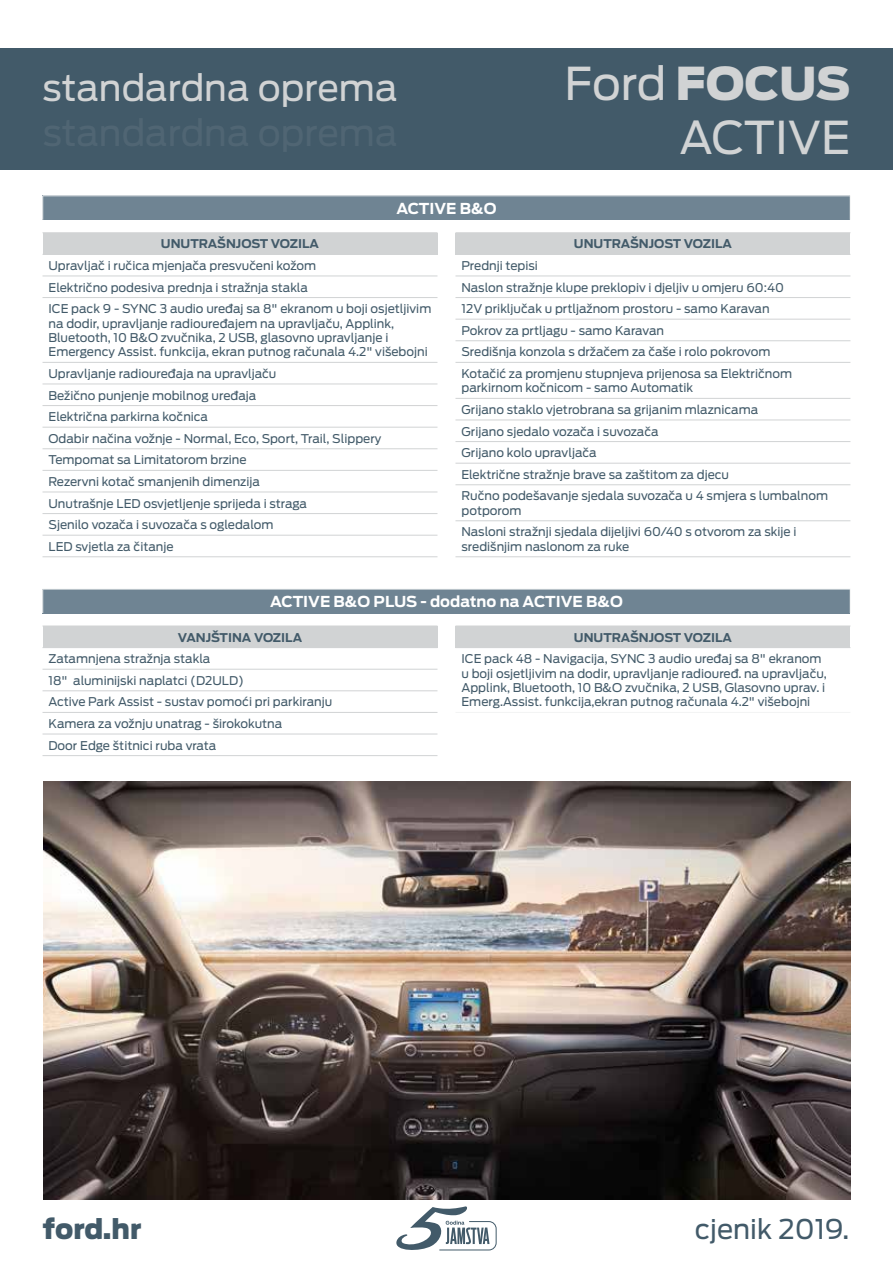
<style>
.page{position:relative;width:893px;height:1263px;background:#fff}
.page>*{position:absolute;margin:0;border:0;box-sizing:border-box;transform-origin:0 0}
.t1{font:45px/54px "Ford Antenna";color:#d1d3d4;text-align:right}
.t2{font:36px "Ford Antenna";color:#d1d3d4}
.t3{font:27px "Ford Antenna";color:#425a69}
.t4{font:900 27px "Ford Antenna";letter-spacing:-.005em;color:#425a69}
.t5{font:700 15px "Ford Antenna";color:#fff}
.t6{font:12px/21.6px "Ford Antenna";color:#425a69}
.t7{font:700 12px "Ford Antenna";color:#425a69}
.s1{font-weight:900}
</style>
<div class="page">
<div style="left:0;top:48px;width:893px;height:122px;background:#425a69"></div>
<svg style="left:396px;top:1206px;width:101px;height:45px"></svg>
<div style="left:43px;top:626px;width:394px;height:22px;background:#d1d3d4"></div>
<hr style="left:43px;top:669px;width:394px;height:1px;background:#d1d3d4">
<hr style="left:43px;top:690px;width:394px;height:1px;background:#d1d3d4">
<hr style="left:43px;top:712px;width:394px;height:1px;background:#d1d3d4">
<hr style="left:43px;top:734px;width:394px;height:1px;background:#d1d3d4">
<hr style="left:43px;top:755px;width:394px;height:1px;background:#d1d3d4">
<div style="left:455px;top:626px;width:395px;height:22px;background:#d1d3d4"></div>
<hr style="left:455px;top:712px;width:395px;height:1px;background:#f3f4f4">
<div style="left:43px;top:196px;width:807px;height:24px;background:#6f8493"></div>
<hr style="left:43px;top:196px;width:807px;height:1px;background:#f3f4f4">
<svg style="left:42px;top:196px;width:1px;height:24px"></svg>
<div style="left:43px;top:589px;width:807px;height:24px;background:#6f8493"></div>
<hr style="left:43px;top:589px;width:807px;height:1px;background:#f3f4f4">
<svg style="left:42px;top:589px;width:1px;height:24px"></svg>
<div style="left:43px;top:233px;width:394px;height:21px;background:#d1d3d4"></div>
<hr style="left:43px;top:232px;width:394px;height:1px;background:#d1d3d4">
<hr style="left:43px;top:254px;width:394px;height:1px;background:#d1d3d4">
<hr style="left:43px;top:276px;width:394px;height:1px;background:#d1d3d4">
<hr style="left:43px;top:297px;width:394px;height:1px;background:#d1d3d4">
<hr style="left:43px;top:362px;width:394px;height:1px;background:#d1d3d4">
<hr style="left:43px;top:384px;width:394px;height:1px;background:#d1d3d4">
<hr style="left:43px;top:405px;width:394px;height:1px;background:#d1d3d4">
<hr style="left:43px;top:427px;width:394px;height:1px;background:#d1d3d4">
<hr style="left:43px;top:448px;width:394px;height:1px;background:#d1d3d4">
<hr style="left:43px;top:470px;width:394px;height:1px;background:#d1d3d4">
<hr style="left:43px;top:492px;width:394px;height:1px;background:#d1d3d4">
<hr style="left:43px;top:513px;width:394px;height:1px;background:#d1d3d4">
<hr style="left:43px;top:535px;width:394px;height:1px;background:#d1d3d4">
<hr style="left:43px;top:556px;width:394px;height:1px;background:#d1d3d4">
<div style="left:455px;top:233px;width:395px;height:21px;background:#d1d3d4"></div>
<hr style="left:455px;top:232px;width:395px;height:1px;background:#d1d3d4">
<hr style="left:455px;top:254px;width:395px;height:1px;background:#d1d3d4">
<hr style="left:455px;top:276px;width:395px;height:1px;background:#d1d3d4">
<hr style="left:455px;top:297px;width:395px;height:1px;background:#d1d3d4">
<hr style="left:455px;top:319px;width:395px;height:1px;background:#d1d3d4">
<hr style="left:455px;top:340px;width:395px;height:1px;background:#d1d3d4">
<hr style="left:455px;top:362px;width:395px;height:1px;background:#d1d3d4">
<hr style="left:455px;top:398px;width:395px;height:1px;background:#d1d3d4">
<hr style="left:455px;top:420px;width:395px;height:1px;background:#d1d3d4">
<hr style="left:455px;top:441px;width:395px;height:1px;background:#d1d3d4">
<hr style="left:455px;top:463px;width:395px;height:1px;background:#d1d3d4">
<hr style="left:455px;top:484px;width:395px;height:1px;background:#d1d3d4">
<hr style="left:455px;top:520px;width:395px;height:1px;background:#d1d3d4">
<hr style="left:455px;top:556px;width:395px;height:1px;background:#d1d3d4">
<img style="left:43px;top:782px;width:807px;height:417px">
<h2 class="t2" style="left:43px;top:57px;width:357px">standardna oprema</h2>
<p class="t5" style="left:396px;top:195px;width:102px">ACTIVE B&amp;O</p>
<h1 class="t1" style="left:564px;top:51px;width:287px">Ford <span class="s1">FOCUS<br></span>ACTIVE</h1>
<p class="t7" style="left:161px;top:233px;width:160px">UNUTRAŠNJOST VOZILA</p>
<p class="t6" style="left:49px;top:253px;width:384px">Upravljač i ručica mjenjača presvučeni kožom<br>Električno podesiva prednja i stražnja stakla<br>ICE pack 9 - SYNC 3 audio uređaj sa 8" ekranom u boji osjetljivim</p>
<p class="t6" style="left:49px;top:315px;width:381px;line-height:14.4px">na dodir, upravljanje radiouređajem na upravljaču, Applink,<br>Bluetooth, 10 B&amp;O zvučnika, 2 USB, glasovno upravljanje i<br>Emergency Assist. funkcija, ekran putnog računala 4.2" višebojni</p>
<p class="t6" style="left:49px;top:361px;width:334px">Upravljanje radiouređaja na upravljaču<br>Bežično punjenje mobilnog uređaja<br>Električna parkirna kočnica<br>Odabir načina vožnje - Normal, Eco, Sport, Trail, Slippery Tempomat sa Limitatorom brzine<br>Rezervni kotač smanjenih dimenzija<br>Unutrašnje LED osvjetljenje sprijeda i straga<br>Sjenilo vozača i suvozača s ogledalom<br>LED svjetla za čitanje</p>
<p class="t7" style="left:574px;top:233px;width:160px">UNUTRAŠNJOST VOZILA</p>
<p class="t6" style="left:461px;top:253px;width:332px">Prednji tepisi<br>Naslon stražnje klupe preklopiv i djeljiv u omjeru 60:40<br>12V priključak u prtljažnom prostoru - samo Karavan Pokrov za prtljagu - samo Karavan<br>Središnja konzola s držačem za čaše i rolo pokrovom Kotačić za promjenu stupnjeva prijenosa sa Električnom</p>
<p class="t6" style="left:461px;top:376px;width:368px">parkirnom kočnicom - samo Automatik<br>Grijano staklo vjetrobrana sa grijanim mlaznicama<br>Grijano sjedalo vozača i suvozača<br>Grijano kolo upravljača<br>Električne stražnje brave sa zaštitom za djecu<br>Ručno podešavanje sjedala suvozača u 4 smjera s lumbalnom</p>
<p class="t6" style="left:461px;top:498px;width:337px">potporom<br>Nasloni stražnji sjedala dijeljivi 60/40 s otvorom za skije i</p>
<p class="t6" style="left:461px;top:534px;width:169px">središnjim naslonom za ruke</p>
<p class="t5" style="left:270px;top:588px;width:275px">ACTIVE B&amp;O PLUS - dodatno na Active</p>
<p class="t5" style="left:586px;top:588px;width:38px">B&amp;O</p>
<p class="t7" style="left:178px;top:626px;width:126px">VANJŠTINA VOZILA</p>
<p class="t6" style="left:49px;top:647px;width:285px">Zatamnjena stražnja stakla<br>18" aluminijski naplatci (D2ULD)<br>Active Park Assist - sustav pomoći pri parkiranju Kamera za vožnju unatrag - širokokutna<br>Door Edge štitnici ruba vrata</p>
<p class="t7" style="left:574px;top:626px;width:160px">UNUTRAŠNJOST VOZILA</p>
<p class="t6" style="left:461px;top:650px;width:367px;line-height:14.4px">ICE pack 48 - Navigacija, SYNC 3 audio uređaj sa 8" ekranom u boji osjetljivim na dodir, upravljanje radiouređ. na upravljaču, Applink, Bluetooth, 10 B&amp;O zvučnika, 2 USB, Glasovno uprav. i Emerg.Assist. funkcija,ekran putnog računala 4.2" višebojni</p>
<h3 class="t4" style="left:43px;top:1204px;width:101px">ford.hr</h3>
<h3 class="t3" style="left:695px;top:1206px;width:156px">cjenik 2019.</h3>
</div>
